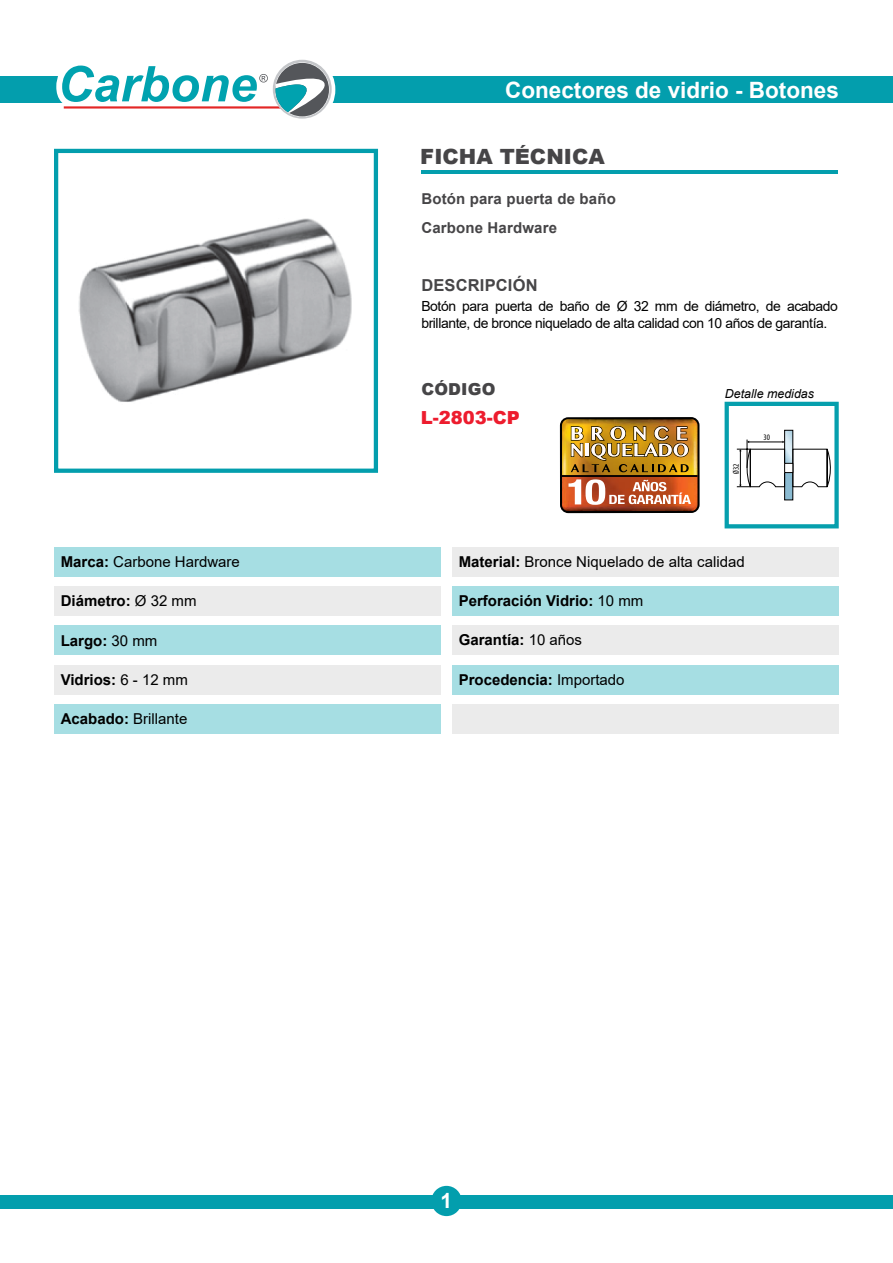
<style>
.page{position:relative;width:893px;height:1263px;background:#fff}
.page>*{position:absolute;margin:0;border:0;box-sizing:border-box;transform-origin:0 0}
.t1{font:700 22.5px "Arial";color:#fff}
.t2{font:900 21px "Arial";color:#464547}
.t3{font:700 21px "Arial";color:#fff}
.t4{font:900 18px "Arial";color:#ed1c2e}
.t5{font:700 16.5px "Arial";letter-spacing:.01em;color:#464547}
.t6{font:900 16.5px "Arial";letter-spacing:.01em;color:#464547}
.t7{font:700 15px "Arial";color:#000}
.t8{font:15px "Arial";color:#000}
.t9{font:700 15px "Arial";letter-spacing:.01em;color:#464547}
.t10{font:13.95px/16.8px "Arial";letter-spacing:-.03em;color:#000}
.t11{font:italic 12.45px "Arial";color:#000}
.t12{font:condensed 8.4px "Myriad Pro";color:#000}
.s1{font-weight:700}
.s2{font-weight:400}
</style>
<div class="page">
<div style="left:0;top:77px;width:62px;height:26px;background:#039ead"></div>
<div style="left:303px;top:77px;width:590px;height:26px;background:#039ead"></div>
<div style="left:264px;top:54px;width:71px;height:71px;border:12px solid #fff;border-radius:50%"></div>
<svg style="left:273px;top:60px;width:59px;height:59px"></svg>
<svg style="left:47px;top:54px;width:282px;height:63px"></svg>
<hr style="left:421px;top:171px;width:417px;height:3px;background:#039ead">
<div style="left:0;top:1195px;width:893px;height:14px;background:#039ead"></div>
<div style="left:431px;top:1186px;width:31px;height:30px;background:#039ead;border-radius:50%"></div>
<div style="left:54px;top:547px;width:387px;height:30px;background:#a6dee3"></div>
<div style="left:452px;top:547px;width:387px;height:30px;background:#ebebeb"></div>
<div style="left:54px;top:586px;width:387px;height:30px;background:#ebebeb"></div>
<div style="left:452px;top:586px;width:387px;height:30px;background:#a6dee3"></div>
<div style="left:54px;top:626px;width:387px;height:29px;background:#a6dee3"></div>
<div style="left:54px;top:704px;width:387px;height:30px;background:#a6dee3"></div>
<div style="left:452px;top:626px;width:387px;height:29px;background:#ebebeb"></div>
<div style="left:452px;top:704px;width:387px;height:30px;background:#ebebeb"></div>
<div style="left:54px;top:665px;width:387px;height:29px;background:#ebebeb"></div>
<div style="left:452px;top:665px;width:387px;height:29px;background:#a6dee3"></div>
<div style="left:54px;top:149px;width:324px;height:324px;border:4px solid #039ead"></div>
<div style="left:725px;top:402px;width:114px;height:126px;border:4px solid #069fad"></div>
<svg style="left:786px;top:432px;width:5px;height:66px"></svg>
<div style="left:784px;top:430px;width:9px;height:70px;border:1px solid #000"></div>
<svg style="left:737px;top:440px;width:94px;height:47px"></svg>
<div style="left:785px;top:463px;width:8px;height:10px;background:#fff"></div>
<div style="left:784px;top:463px;width:9px;height:10px;border:1px solid #000"></div>
<img style="left:79px;top:218px;width:273px;height:184px">
<div style="left:560px;top:417px;width:140px;height:96px;background:#000;border-radius:8px"></div>
<img style="left:562px;top:419px;width:136px;height:92px">
<hr style="left:562px;top:475px;width:135px;height:2px;background:#000">
<p class="t8" style="left:61px;top:552px;width:181px"><span class="s1">Marca:</span> Carbone Hardware</p>
<p class="t7" style="left:61px;top:590px;width:137px">Diámetro: <span class="s2">Ø 32 mm</span></p>
<p class="t7" style="left:61px;top:630px;width:98px">Largo: <span class="s2">30 mm</span></p>
<p class="t7" style="left:61px;top:669px;width:129px">Vidrios: <span class="s2">6 - 12 mm</span></p>
<p class="t8" style="left:61px;top:709px;width:128px"><span class="s1">Acabado:</span> Brillante</p>
<h1 class="t1" style="left:505px;top:74px;width:335px">Conectores de vidrio - Botones</h1>
<h2 class="t2" style="left:420px;top:141px;width:186px">FICHA TÉCNICA</h2>
<p class="t9" style="left:421px;top:189px;width:196px">Botón para puerta de baño</p>
<p class="t9" style="left:421px;top:217px;width:137px">Carbone Hardware</p>
<p class="t5" style="left:421px;top:274px;width:118px">DESCRIPCIÓN</p>
<p class="t10" style="left:421px;top:298px;width:418px">Botón para puerta de baño de Ø 32 mm de diámetro, de acabado brillante, de bronce niquelado de alta calidad con 10 años de garantía.</p>
<p class="t6" style="left:421px;top:377px;width:76px">CÓDIGO</p>
<p class="t4" style="left:421px;top:404px;width:101px">L-2803-CP</p>
<p class="t11" style="left:725px;top:386px;width:91px">Detalle medidas</p>
<p class="t12" style="left:731px;top:474px;width:12px;rotate:-90deg">Ø32</p>
<p class="t12" style="left:764px;top:432px;width:8px">30</p>
<p class="t8" style="left:459px;top:552px;width:287px"><span class="s1">Material:</span> Bronce Niquelado de alta calidad</p>
<p class="t7" style="left:459px;top:590px;width:186px">Perforación Vidrio: <span class="s2">10 mm</span></p>
<p class="t7" style="left:459px;top:629px;width:125px">Garantía: <span class="s2">10 años</span></p>
<p class="t7" style="left:459px;top:669px;width:167px">Procedencia: <span class="s2">Importado</span></p>
<h2 class="t3" style="left:441px;top:1186px;width:13px">1</h2>
</div>
